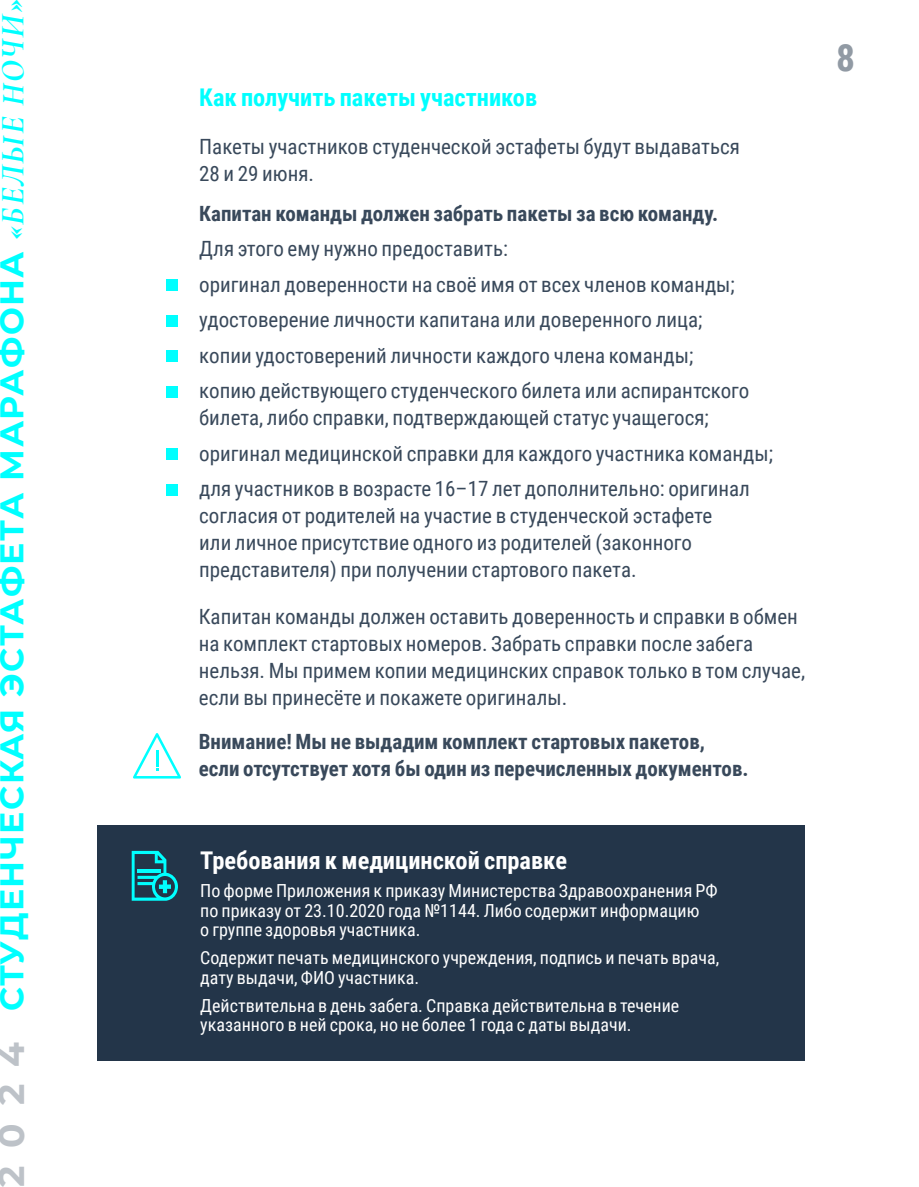
<style>
.page{position:relative;width:919px;height:1187px;background:#fff}
.page>*{position:absolute;margin:0;border:0;box-sizing:border-box;transform-origin:0 0}
.t1{font:700 37.5px "Roboto Condensed";color:#919aa4}
.t2{font:700 36px "Montserrat";color:#bdc2c8}
.t3{font:700 33px "Montserrat";letter-spacing:.045em;color:#0ff}
.t4{font:700 24.45px "Roboto Condensed";color:#fff}
.t5{font:700 24.45px "Roboto Condensed";color:#0ff}
.t6{font:21px/27px "Roboto Condensed";color:#39495b}
.t7{font:700 21px/27px "Roboto Condensed";color:#39495b}
.t8{font:18px/19.5px "Roboto Condensed";color:#fff}
.s1{font-family:"Cormorant";font-style:italic}
</style>
<div class="page">
<div style="left:167px;top:279px;width:11px;height:11px;background:#0ff"></div>
<div style="left:167px;top:315px;width:11px;height:11px;background:#0ff"></div>
<div style="left:167px;top:350px;width:11px;height:11px;background:#0ff"></div>
<div style="left:167px;top:386px;width:11px;height:11px;background:#0ff"></div>
<div style="left:167px;top:448px;width:11px;height:11px;background:#0ff"></div>
<div style="left:167px;top:484px;width:11px;height:11px;background:#0ff"></div>
<svg style="left:133px;top:733px;width:48px;height:45px"></svg>
<div style="left:98px;top:825px;width:707px;height:235px;background:#233549"></div>
<svg style="left:132px;top:850px;width:46px;height:50px"></svg>
<h3 class="t3" style="left:-10px;top:1011px;width:1013px;rotate:-90deg">СТУДЕНЧЕСКАЯ ЭСТАФЕТА МАРАФОНА <span class="s1">«БЕЛЫЕ НОЧИ»</span></h3>
<h2 class="t2" style="left:-13px;top:1186px;width:147px;rotate:-90deg">2024</h2>
<p class="t5" style="left:199px;top:80px;width:339px">Как получить пакеты участников</p>
<p class="t6" style="left:199px;top:132px;width:542px">Пакеты участников студенческой эстафеты будут выдаваться<br>28 и 29 июня.</p>
<p class="t7" style="left:199px;top:199px;width:520px">Капитан команды должен забрать пакеты за всю команду.</p>
<p class="t6" style="left:199px;top:230px;width:551px;line-height:35.5px">Для этого ему нужно предоставить:<br>оригинал доверенности на своё имя от всех членов команды; удостоверение личности капитана или доверенного лица; копии удостоверений личности каждого члена команды; копию действующего студенческого билета или аспирантского</p>
<p class="t6" style="left:199px;top:399px;width:575px;line-height:35.5px">билета, либо справки, подтверждающей статус учащегося; оригинал медицинской справки для каждого участника команды; для участников в возрасте 16–17 лет дополнительно: оригинал</p>
<p class="t6" style="left:199px;top:501px;width:514px">согласия от родителей на участие в студенческой эстафете или личное присутствие одного из родителей (законного представителя) при получении стартового пакета.</p>
<p class="t6" style="left:199px;top:602px;width:607px">Капитан команды должен оставить доверенность и справки в обмен на комплект стартовых номеров. Забрать справки после забега нельзя. Мы примем копии медицинских справок только в том случае, если вы принесёте и покажете оригиналы.</p>
<p class="t7" style="left:199px;top:727px;width:551px">Внимание! Мы не выдадим комплект стартовых пакетов, если отсутствует хотя бы один из перечисленных документов.</p>
<p class="t4" style="left:200px;top:843px;width:368px">Требования к медицинской справке</p>
<p class="t8" style="left:200px;top:880px;width:519px">По форме Приложения к приказу Министерства Здравоохранения РФ по приказу от 23.10.2020 года №1144. Либо содержит информацию<br>о группе здоровья участника.</p>
<p class="t8" style="left:200px;top:947px;width:520px">Содержит печать медицинского учреждения, подпись и печать врача, дату выдачи, ФИО участника.</p>
<p class="t8" style="left:200px;top:994px;width:480px">Действительна в день забега. Справка действительна в течение указанного в ней срока, но не более 1 года с даты выдачи.</p>
<h1 class="t1" style="left:836px;top:31px;width:20px">8</h1>
</div>
